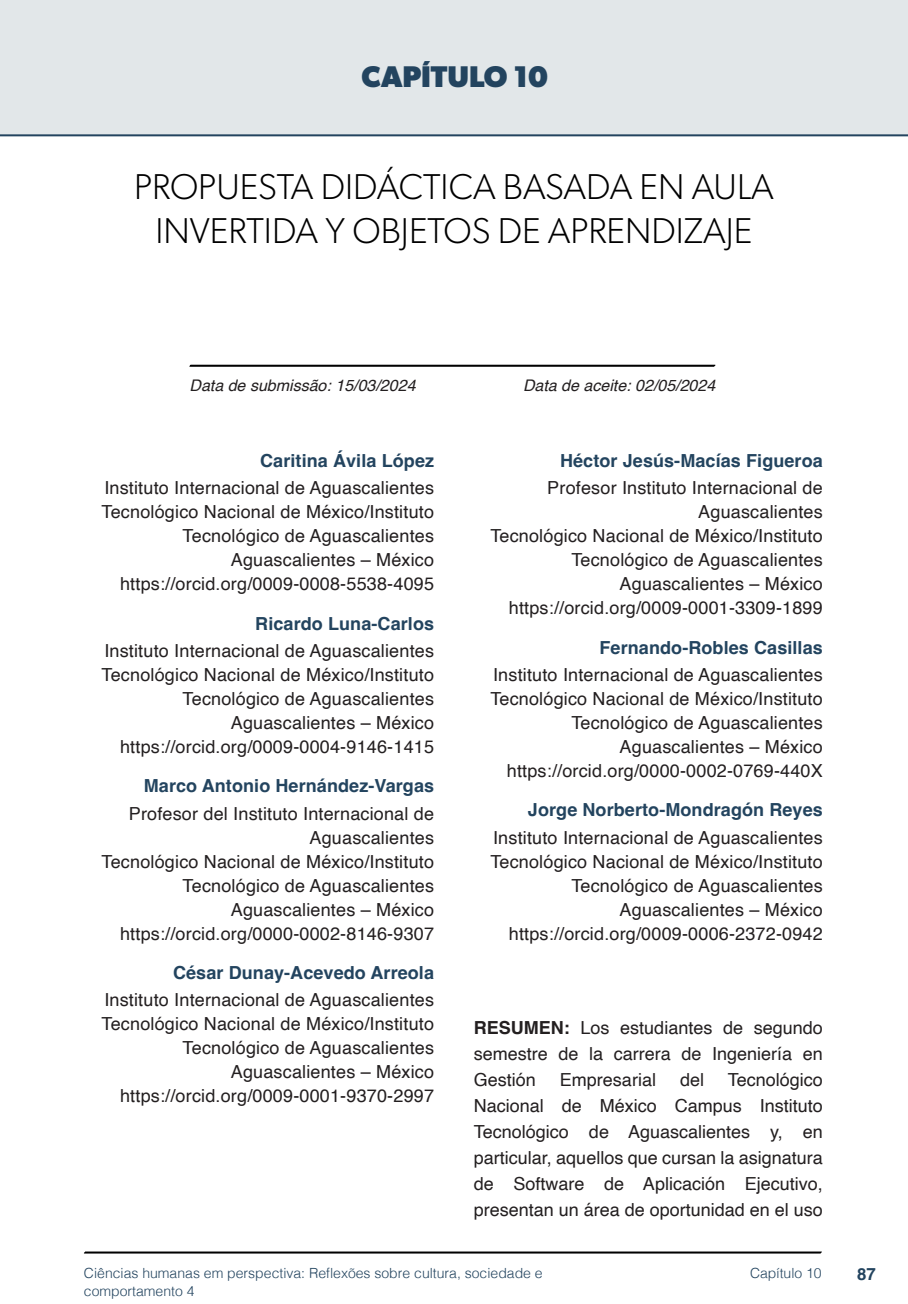
<style>
.page{position:relative;width:908px;height:1304px;background:#fff}
.page>*{position:absolute;margin:0;border:0;box-sizing:border-box;transform-origin:0 0}
.nome_artigos{font:300 36px/44px "Gibson";color:#000;text-align:center}
.capítulos{font:700 30px "Gibson";color:#23445f}
.info_autores{font:18px/24px "Helvetica";letter-spacing:.01em;color:#231f20;text-align:right}
.Resumos_e_PC_TXT{font:18px/26px "Helvetica";color:#231f20;text-align:justify}
.nome_autores{font:700 18px "Helvetica";letter-spacing:.005em;color:#23445f}
.t1{font:700 16.8px "Helvetica";color:#23445f}
.data{font:italic 16px "Helvetica";color:#231f20}
.t2{font:300 14px/18px "Helvetica";color:#23445f}
.s1{font-weight:700}
</style>
<div class="page">
<svg style="left:84px;top:1251px;width:737px;height:3px;background:#515151"></svg>
<div style="left:0;top:0;width:907px;height:136px;background:#e2e7e9"></div>
<svg style="left:189px;top:364px;width:526px;height:3px;background:#4f4f4f"></svg>
<div style="left:44px;top:72px;width:68px;height:61px;background:#e2e7e9"></div>
<p class="capítulos" style="left:361px;top:58px;width:188px">CAPÍTULO 10</p>
<p class="nome_artigos" style="left:134px;top:164px;width:641px">PROPUESTA DIDÁCTICA BASADA EN AULA<br>INVERTIDA Y OBJETOS DE APRENDIZAJE</p>
<p class="data" style="left:189px;top:373px;width:227px">Data de submissão: 15/03/2024</p>
<p class="data" style="left:523px;top:373px;width:194px">Data de aceite: 02/05/2024</p>
<p class="nome_autores" style="left:260px;top:450px;width:175px">Caritina Ávila López</p>
<p class="info_autores" style="left:104px;top:477px;width:331px">Instituto Internacional de Aguascalientes</p>
<p class="info_autores" style="left:102px;top:501px;width:334px">Tecnológico Nacional de México/Instituto<br>Tecnológico de Aguascalientes</p>
<p class="info_autores" style="left:231px;top:549px;width:205px">Aguascalientes – México</p>
<p class="info_autores" style="left:120px;top:573px;width:315px">https://orcid.org/0009-0008-5538-4095</p>
<p class="nome_autores" style="left:255px;top:612px;width:180px">Ricardo Luna-Carlos</p>
<p class="info_autores" style="left:104px;top:639px;width:331px">Instituto Internacional de Aguascalientes</p>
<p class="info_autores" style="left:102px;top:663px;width:334px">Tecnológico Nacional de México/Instituto<br>Tecnológico de Aguascalientes</p>
<p class="info_autores" style="left:231px;top:711px;width:205px">Aguascalientes – México</p>
<p class="info_autores" style="left:120px;top:735px;width:315px">https://orcid.org/0009-0004-9146-1415</p>
<p class="nome_autores" style="left:144px;top:775px;width:292px">Marco Antonio Hernández-Vargas</p>
<p class="info_autores" style="left:129px;top:802px;width:306px">Profesor del Instituto Internacional de<br>Aguascalientes</p>
<p class="info_autores" style="left:102px;top:850px;width:334px">Tecnológico Nacional de México/Instituto<br>Tecnológico de Aguascalientes</p>
<p class="info_autores" style="left:231px;top:898px;width:205px">Aguascalientes – México</p>
<p class="info_autores" style="left:120px;top:922px;width:315px">https://orcid.org/0000-0002-8146-9307</p>
<p class="nome_autores" style="left:173px;top:962px;width:262px">César Dunay-Acevedo Arreola</p>
<p class="info_autores" style="left:104px;top:989px;width:331px">Instituto Internacional de Aguascalientes</p>
<p class="info_autores" style="left:102px;top:1013px;width:334px">Tecnológico Nacional de México/Instituto<br>Tecnológico de Aguascalientes</p>
<p class="info_autores" style="left:231px;top:1061px;width:205px">Aguascalientes – México</p>
<p class="info_autores" style="left:120px;top:1085px;width:315px">https://orcid.org/0009-0001-9370-2997</p>
<p class="nome_autores" style="left:560px;top:450px;width:264px">Héctor Jesús-Macías Figueroa</p>
<p class="info_autores" style="left:547px;top:477px;width:277px">Profesor Instituto Internacional de<br>Aguascalientes</p>
<p class="info_autores" style="left:490px;top:525px;width:334px">Tecnológico Nacional de México/Instituto<br>Tecnológico de Aguascalientes</p>
<p class="info_autores" style="left:619px;top:573px;width:205px">Aguascalientes – México</p>
<p class="info_autores" style="left:508px;top:597px;width:315px">https://orcid.org/0009-0001-3309-1899</p>
<p class="nome_autores" style="left:599px;top:636px;width:225px">Fernando-Robles Casillas</p>
<p class="info_autores" style="left:493px;top:663px;width:331px">Instituto Internacional de Aguascalientes</p>
<p class="info_autores" style="left:490px;top:687px;width:334px">Tecnológico Nacional de México/Instituto<br>Tecnológico de Aguascalientes</p>
<p class="info_autores" style="left:619px;top:735px;width:205px">Aguascalientes – México</p>
<p class="info_autores" style="left:506px;top:759px;width:317px">https://orcid.org/0000-0002-0769-440X</p>
<p class="nome_autores" style="left:527px;top:799px;width:296px">Jorge Norberto-Mondragón Reyes</p>
<p class="info_autores" style="left:493px;top:826px;width:331px">Instituto Internacional de Aguascalientes</p>
<p class="info_autores" style="left:490px;top:850px;width:334px">Tecnológico Nacional de México/Instituto<br>Tecnológico de Aguascalientes</p>
<p class="info_autores" style="left:619px;top:898px;width:205px">Aguascalientes – México</p>
<p class="info_autores" style="left:508px;top:922px;width:315px">https://orcid.org/0009-0006-2372-0942</p>
<p class="Resumos_e_PC_TXT" style="left:473px;top:1015px;width:350px"><span class="s1">RESUMEN:</span> Los estudiantes de segundo semestre de la carrera de Ingeniería en Gestión</p>
<p class="Resumos_e_PC_TXT" style="left:473px;top:1067px;width:350px;text-indent:254px">Tecnológico Nacional de México Campus Instituto Tecnológico de Aguascalientes y, en particular, aquellos que cursan la asignatura de Software de Aplicación Ejecutivo, presentan un área de oportunidad en el uso</p>
<p class="Resumos_e_PC_TXT" style="left:559px;top:1067px;width:98px">Empresarial</p>
<p class="Resumos_e_PC_TXT" style="left:679px;top:1067px;width:26px">del</p>
<p class="t2" style="left:84px;top:1263px;width:460px">Ciências humanas em perspectiva: Reflexões sobre cultura, sociedade e comportamento 4</p>
<p class="t2" style="left:749px;top:1263px;width:73px">Capítulo 10</p>
<p class="t1" style="left:856px;top:1264px;width:20px">87</p>
</div>
